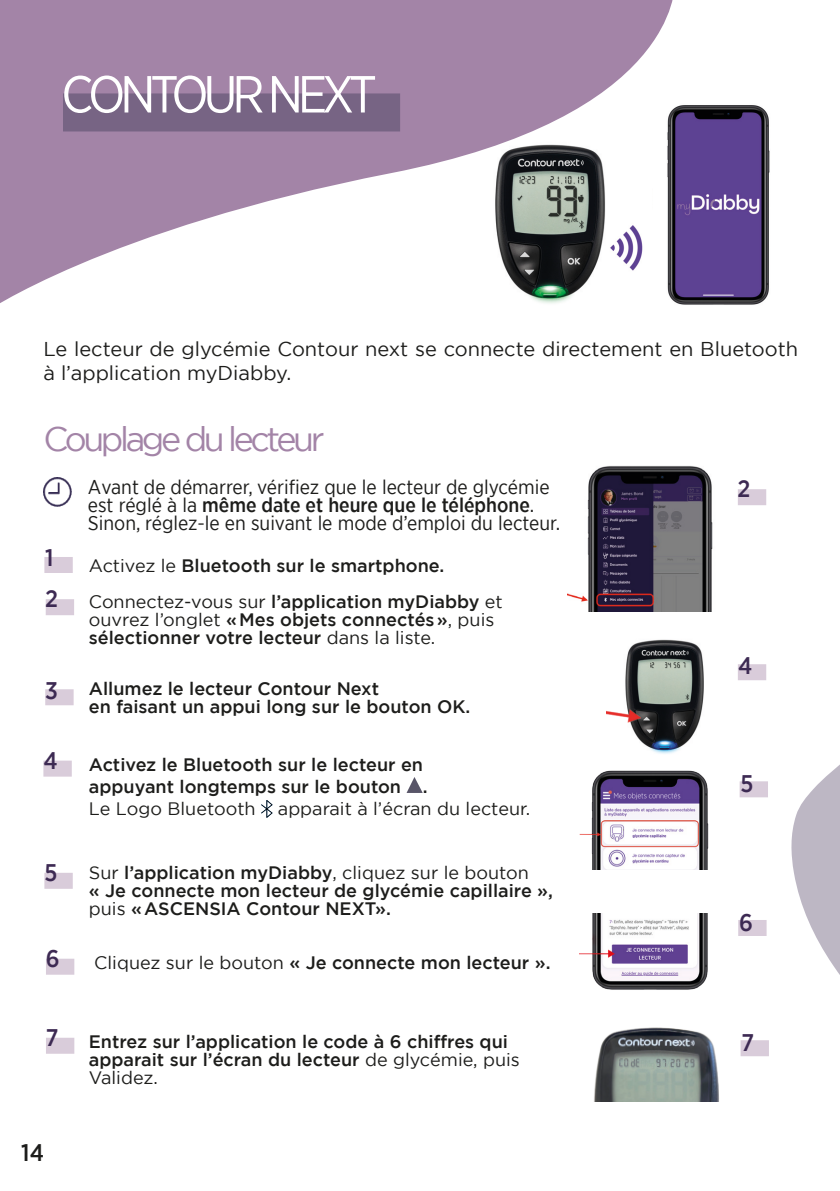
<style>
.page{position:relative;width:840px;height:1191px;background:#fff}
.page>*{position:absolute;margin:0;border:0;box-sizing:border-box;transform-origin:0 0}
.t1{font:52px "Gotham Narrow";letter-spacing:-.1em;color:#fff}
.t2{font:34px "Gotham";letter-spacing:-.1em;color:#a384a7}
.t3{font:500 24px "Gotham Narrow";color:#3d2a53}
.t4{font:500 24px "Gotham Narrow";color:#1d1d1b}
.t5{font:20px/18px "Gotham Narrow";color:#1d1d1b}
.t6{font:20px/24px "Gotham";color:#1d1d1b}
.t7{font:500 18px/18px "Gotham";color:#1d1d1b}
.t8{font:18px "Gotham";color:#1d1d1b}
.s1{font-weight:500}
.s2{font-weight:400}
</style>
<div class="page">
<img style="left:677px;top:105px;width:93px;height:200px">
<svg style="left:0;top:0;width:677px;height:304px;fill:#a384a7"></svg>
<div style="left:63px;top:93px;width:337px;height:38px;background:#776484"></div>
<img style="left:609px;top:214px;width:44px;height:68px">
<img style="left:43px;top:478px;width:29px;height:28px">
<div style="left:737px;top:489px;width:28px;height:16px;background:#d9ccda"></div>
<div style="left:737px;top:664px;width:28px;height:16px;background:#d9ccda"></div>
<div style="left:739px;top:781px;width:28px;height:16px;background:#d9ccda"></div>
<div style="left:737px;top:920px;width:29px;height:16px;background:#d9ccda"></div>
<div style="left:740px;top:1040px;width:28px;height:16px;background:#d9ccda"></div>
<div style="left:45px;top:689px;width:29px;height:16px;background:#d9ccda"></div>
<div style="left:46px;top:599px;width:28px;height:16px;background:#d9ccda"></div>
<div style="left:44px;top:557px;width:29px;height:16px;background:#d9ccda"></div>
<div style="left:43px;top:760px;width:29px;height:16px;background:#d9ccda"></div>
<div style="left:44px;top:872px;width:29px;height:16px;background:#d9ccda"></div>
<div style="left:46px;top:958px;width:28px;height:16px;background:#d9ccda"></div>
<div style="left:46px;top:1037px;width:28px;height:16px;background:#d9ccda"></div>
<img style="left:625px;top:639px;width:79px;height:115px">
<img style="left:606px;top:706px;width:34px;height:16px">
<svg style="left:406px;top:777px;width:16px;height:16px"></svg>
<svg style="left:261px;top:800px;width:11px;height:17px"></svg>
<img style="left:594px;top:1027px;width:125px;height:74px">
<img style="left:567px;top:466px;width:146px;height:146px">
<img style="left:579px;top:913px;width:129px;height:77px">
<img style="left:579px;top:770px;width:130px;height:100px">
<svg style="left:791px;top:765px;width:48px;height:209px"></svg>
<p class="t1" style="left:61px;top:62px;width:317px">CONTOUR NEXT</p>
<p class="t6" style="left:43px;top:337px;width:756px">Le lecteur de glycémie Contour next se connecte directement en Bluetooth à l’application myDiabby.</p>
<p class="t2" style="left:43px;top:420px;width:282px">Couplage du lecteur</p>
<p class="t3" style="left:45px;top:543px;width:10px">1</p>
<p class="t3" style="left:45px;top:583px;width:14px">2</p>
<p class="t3" style="left:45px;top:675px;width:14px">3</p>
<p class="t3" style="left:43px;top:745px;width:16px">4</p>
<p class="t3" style="left:44px;top:857px;width:14px">5</p>
<p class="t3" style="left:46px;top:943px;width:15px">6</p>
<p class="t3" style="left:46px;top:1022px;width:14px">7</p>
<h3 class="t4" style="left:21px;top:1137px;width:24px">14</h3>
<p class="t5" style="left:88px;top:477px;width:473px">Avant de démarrer, vérifiez que le lecteur de glycémie est réglé à la <span class="s1">même date et heure que le téléphone</span>.<br>Sinon, réglez-le en suivant le mode d’emploi du lecteur.</p>
<p class="t3" style="left:737px;top:473px;width:14px">2</p>
<p class="t7" style="left:89px;top:556px;width:357px"><span class="s2">Activez le</span> Bluetooth sur le smartphone.</p>
<p class="t7" style="left:89px;top:592px;width:415px"><span class="s2">Connectez-vous sur</span> l’application myDiabby <span class="s2">et ouvrez l’onglet</span> «Mes objets connectés»<span class="s2">, puis </span>sélectionner votre lecteur <span class="s2">dans la liste.</span></p>
<p class="t7" style="left:89px;top:679px;width:383px">Allumez le lecteur Contour Next<br>en faisant un appui long sur le bouton OK.</p>
<p class="t7" style="left:89px;top:755px;width:335px">Activez le Bluetooth sur le lecteur en</p>
<p class="t7" style="left:89px;top:777px;width:340px">appuyant longtemps sur le bouton .</p>
<p class="t8" style="left:89px;top:798px;width:442px">Le Logo Bluetooth apparait à l’écran du lecteur.</p>
<p class="t7" style="left:89px;top:863px;width:465px"><span class="s2">Sur</span> l’application myDiabby<span class="s2">, cliquez sur le bouton<br></span>« Je connecte mon lecteur de glycémie capillaire », <span class="s2">puis</span> «ASCENSIA Contour NEXT».</p>
<p class="t7" style="left:94px;top:953px;width:457px"><span class="s2">Cliquez sur le bouton</span> « Je connecte mon lecteur ».</p>
<p class="t7" style="left:89px;top:1031px;width:432px">Entrez sur l’application le code à 6 chiffres qui apparait sur l’écran du lecteur <span class="s2">de glycémie, puis<br>Validez.</span></p>
<p class="t3" style="left:737px;top:650px;width:16px">4</p>
<p class="t3" style="left:740px;top:768px;width:14px">5</p>
<p class="t3" style="left:738px;top:907px;width:15px">6</p>
<p class="t3" style="left:741px;top:1027px;width:14px">7</p>
</div>
